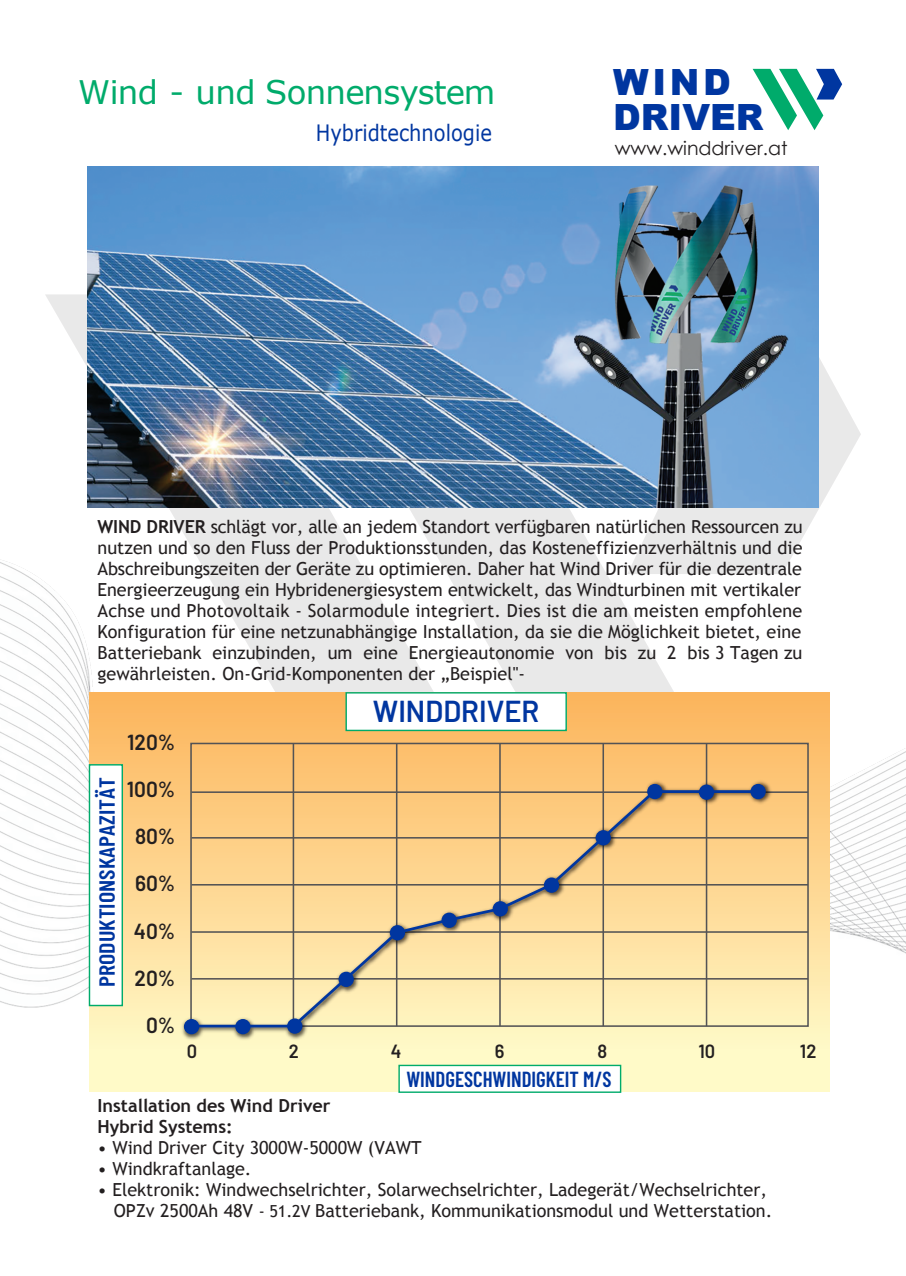
<style>
.page{position:relative;width:906px;height:1276px;background:#fff}
.page>*{position:absolute;margin:0;border:0;box-sizing:border-box;transform-origin:0 0}
.t1{font:900 36.15px/35.2px "Arial";color:#0036a0}
.t2{font:32.4px "Verdana";letter-spacing:-.02em;color:#00ab6b}
.t3{font:600 30.3px "Barlow";color:#0036a0;scale:.96 1}
.t4{font:22.5px "Verdana";color:#0036a0;scale:.87 1}
.t5{font:600 21.75px "Barlow Condensed";color:#0036a0;scale:.96 1}
.t6{font:600 21.75px/47.1px "Barlow";color:#231f20;text-align:right;scale:.96 1}
.t7{font:600 21.75px "Barlow Condensed";color:#0036a0;scale:1.1 1}
.t8{font:19.05px "Century Gothic";color:#231f20}
.t9{font:600 19.05px "Barlow";color:#231f20;scale:.96 1}
.t10{font:18px/21px "Trebuchet MS";color:#231f20;text-align:justify}
.t11{font:700 18px/21px "Trebuchet MS";color:#231f20}
.s1{font-weight:700}
.s2{font-size:16.5px}
</style>
<div class="page">
<svg style="left:45px;top:294px;width:42px;height:72px"></svg>
<svg style="left:818px;top:294px;width:43px;height:189px"></svg>
<svg style="left:752px;top:69px;width:90px;height:61px"></svg>
<img style="left:0;top:483px;width:906px;height:529px">
<div style="left:89px;top:693px;width:740px;height:398px;background:linear-gradient(to bottom,#f8b25b,#fefdcf)"></div>
<img style="left:87px;top:166px;width:731px;height:341px">
<div style="left:345px;top:692px;width:222px;height:39px;background:#fff;border:1px solid #00ab6b"></div>
<div style="left:89px;top:764px;width:34px;height:242px;background:#fff;border:1px solid #00ab6b"></div>
<div style="left:398px;top:1064px;width:223px;height:29px;background:#fff;border:1px solid #00ab6b"></div>
<hr style="left:192px;top:791px;width:616px;height:2px;background:#535355">
<hr style="left:192px;top:837px;width:616px;height:1px;background:#535355">
<hr style="left:192px;top:884px;width:616px;height:1px;background:#535355">
<hr style="left:192px;top:931px;width:616px;height:1px;background:#535355">
<hr style="left:192px;top:978px;width:616px;height:1px;background:#535355">
<hr style="left:706px;top:743px;width:1px;height:283px;background:#535355">
<hr style="left:602px;top:743px;width:2px;height:283px;background:#535355">
<hr style="left:499px;top:743px;width:2px;height:283px;background:#535355">
<hr style="left:396px;top:743px;width:1px;height:283px;background:#535355">
<hr style="left:293px;top:743px;width:1px;height:283px;background:#535355">
<img style="left:180px;top:779px;width:593px;height:263px">
<svg style="left:188px;top:789px;width:573px;height:239px;background:#f2d296"></svg>
<div style="left:184px;top:1019px;width:15px;height:15px;background:#0036a0;border-radius:50%"></div>
<div style="left:235px;top:1019px;width:15px;height:15px;background:#0036a0;border-radius:50%"></div>
<div style="left:287px;top:1018px;width:15px;height:15px;background:#0036a0;border-radius:50%"></div>
<div style="left:338px;top:971px;width:16px;height:16px;background:#0036a0;border-radius:50%"></div>
<div style="left:390px;top:925px;width:15px;height:15px;background:#0036a0;border-radius:50%"></div>
<div style="left:441px;top:912px;width:16px;height:16px;background:#0036a0;border-radius:50%"></div>
<div style="left:492px;top:901px;width:16px;height:15px;background:#0036a0;border-radius:50%"></div>
<div style="left:544px;top:877px;width:15px;height:16px;background:#0036a0;border-radius:50%"></div>
<div style="left:595px;top:830px;width:16px;height:15px;background:#0036a0;border-radius:50%"></div>
<div style="left:647px;top:784px;width:15px;height:15px;background:#0036a0;border-radius:50%"></div>
<div style="left:699px;top:784px;width:15px;height:16px;background:#0036a0;border-radius:50%"></div>
<div style="left:750px;top:784px;width:15px;height:15px;background:#0036a0;border-radius:50%"></div>
<h2 class="t2" style="left:78px;top:72px;width:418px">Wind - und Sonnensystem</h2>
<p class="t4" style="left:316px;top:118px;width:204px">Hybridtechnologie</p>
<h1 class="t1" style="left:613px;top:63px;width:152px">WIND<br>DRIVER</h1>
<p class="t8" style="left:615px;top:135px;width:174px">www.winddriver.at</p>
<p class="t10" style="left:98px;top:516px;width:706px"><span class="s1">WIND DRIVER</span> schlägt vor, alle an jedem Standort verfügbaren natürlichen Ressourcen zu nutzen und so den Fluss der Produktionsstunden, das Kosteneffizienzverhältnis und die Abschreibungszeiten der Geräte zu optimieren. Daher hat Wind Driver für die dezentrale Energieerzeugung ein Hybridenergiesystem entwickelt, das Windturbinen mit vertikaler Achse und Photovoltaik - Solarmodule integriert. Dies ist die am meisten empfohlene Konfiguration für eine netzunabhängige Installation, da sie die Möglichkeit bietet, eine Batteriebank einzubinden, um eine Energieautonomie von bis zu 2 bis 3 Tagen zu gewährleisten. On-Grid-Komponenten der „Beispiel"-</p>
<p class="t7" style="left:91px;top:987px;width:192px;rotate:-90deg">PRODUKTIONSKAPAZITÄT</p>
<p class="t6" style="left:127px;top:717px;width:52px">120%<br>100%<br>80%<br>60%<br>40%<br>20%<br>0%</p>
<h3 class="t3" style="left:373px;top:689px;width:175px">WINDDRIVER</h3>
<p class="t9" style="left:187px;top:1036px;width:12px">0</p>
<p class="t9" style="left:289px;top:1036px;width:12px">2</p>
<p class="t9" style="left:391px;top:1036px;width:13px">4</p>
<p class="t9" style="left:495px;top:1036px;width:12px">6</p>
<p class="t9" style="left:597px;top:1036px;width:12px">8</p>
<p class="t9" style="left:698px;top:1036px;width:19px">10</p>
<p class="t9" style="left:800px;top:1036px;width:19px">12</p>
<p class="t5" style="left:406px;top:1063px;width:215px">WINDGESCHWINDIGKEIT M/S</p>
<p class="t11" style="left:98px;top:1094px;width:234px">Installation des Wind Driver<br>Hybrid Systems:</p>
<p class="t10" style="left:98px;top:1137px;width:325px">• Wind Driver City 3000W-5000W (VAWT</p>
<p class="t10" style="left:98px;top:1158px;width:155px">• Windkraftanlage.</p>
<p class="t10" style="left:98px;top:1179px;width:676px;text-align:right">• Elektronik: Windwechselrichter, Solarwechselrichter, Ladegerät/Wechselrichter,<br>OPZv 2500Ah 48V <span class="s2">- 51.2V</span> Batteriebank, Kommunikationsmodul und Wetterstation.</p>
</div>
